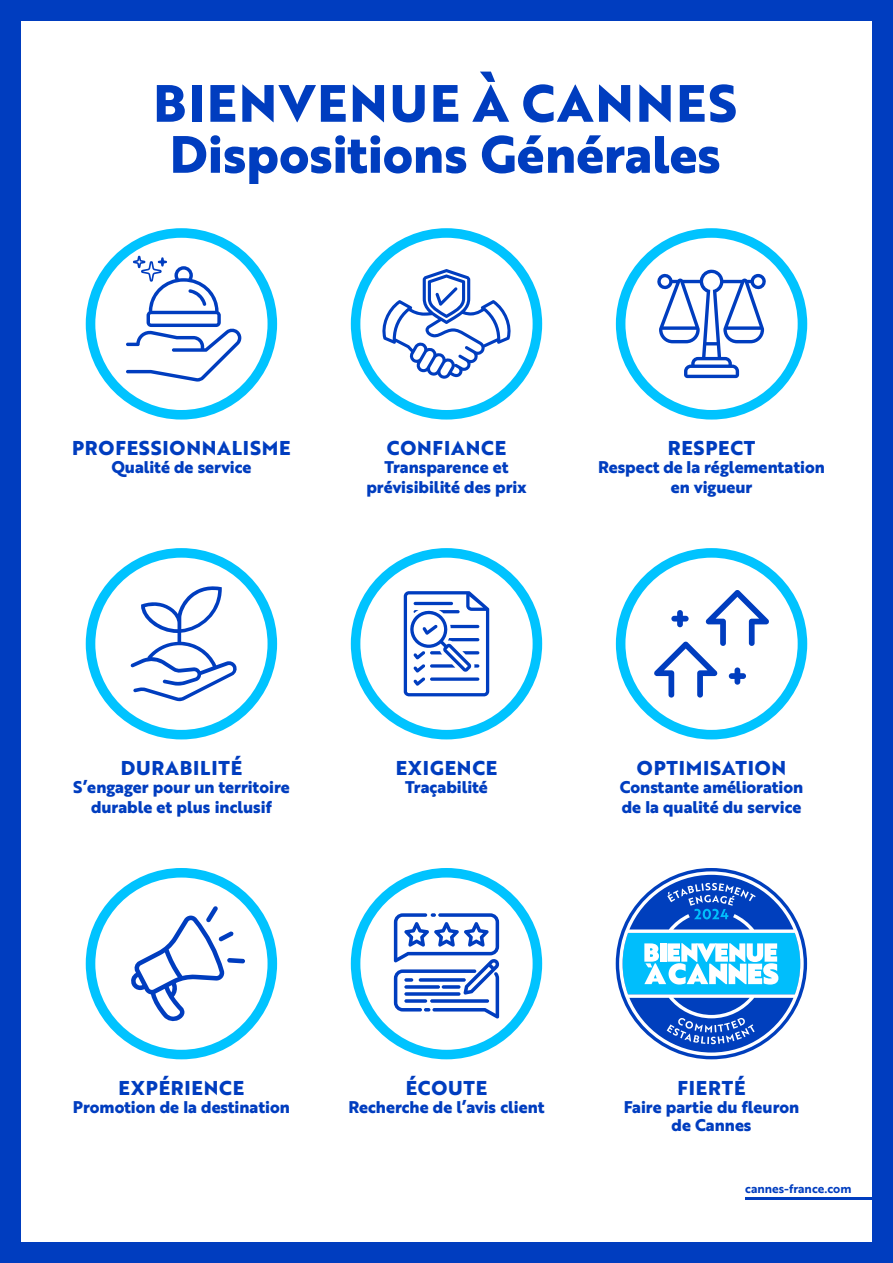
<style>
.page{position:relative;width:893px;height:1263px;background:#003dbf}
.page>*{position:absolute;margin:0;border:0;box-sizing:border-box;transform-origin:0 0}
.t1{font:700 51px/51px "Brother 1816 Extra";color:#003dbf;text-align:center}
.t2{font:700 19.5px "Brother 1816 Extra";letter-spacing:.04em;color:#003dbf}
.t3{font:700 16.5px/19.8px "Brother 1816 Extra";color:#003dbf;text-align:center}
.t4{font:12px "Brother 1816 Bold";color:#003dbf}
</style>
<div class="page">
<div style="left:21px;top:21px;width:851px;height:1221px;background:#fff"></div>
<div style="left:86px;top:228px;width:191px;height:192px;background:#00c3ff;border-radius:50%"></div>
<div style="left:95px;top:238px;width:173px;height:172px;background:#fff;border-radius:50%"></div>
<svg style="left:126px;top:256px;width:115px;height:126px"></svg>
<div style="left:351px;top:228px;width:191px;height:192px;background:#00c3ff;border-radius:50%"></div>
<div style="left:360px;top:238px;width:173px;height:172px;background:#fff;border-radius:50%"></div>
<svg style="left:380px;top:269px;width:133px;height:110px"></svg>
<div style="left:616px;top:228px;width:191px;height:192px;background:#00c3ff;border-radius:50%"></div>
<div style="left:625px;top:238px;width:173px;height:172px;background:#fff;border-radius:50%"></div>
<svg style="left:657px;top:269px;width:109px;height:109px"></svg>
<div style="left:86px;top:548px;width:191px;height:191px;background:#00c3ff;border-radius:50%"></div>
<div style="left:95px;top:558px;width:173px;height:172px;background:#fff;border-radius:50%"></div>
<svg style="left:130px;top:586px;width:107px;height:115px"></svg>
<div style="left:351px;top:548px;width:191px;height:191px;background:#00c3ff;border-radius:50%"></div>
<div style="left:360px;top:558px;width:173px;height:172px;background:#fff;border-radius:50%"></div>
<svg style="left:404px;top:591px;width:85px;height:105px"></svg>
<div style="left:616px;top:548px;width:191px;height:191px;background:#00c3ff;border-radius:50%"></div>
<div style="left:625px;top:558px;width:173px;height:172px;background:#fff;border-radius:50%"></div>
<svg style="left:654px;top:590px;width:115px;height:108px"></svg>
<div style="left:86px;top:868px;width:191px;height:191px;background:#00c3ff;border-radius:50%"></div>
<div style="left:95px;top:877px;width:173px;height:173px;background:#fff;border-radius:50%"></div>
<svg style="left:131px;top:906px;width:114px;height:116px"></svg>
<div style="left:351px;top:868px;width:191px;height:191px;background:#00c3ff;border-radius:50%"></div>
<div style="left:360px;top:877px;width:173px;height:173px;background:#fff;border-radius:50%"></div>
<svg style="left:394px;top:913px;width:106px;height:106px"></svg>
<hr style="left:745px;top:1197px;width:128px;height:2px;background:#003dbf">
<svg style="left:619px;top:871px;width:185px;height:185px"></svg>
<h1 class="t1" style="left:153px;top:76px;width:585px">BIENVENUE À CANNES<br>Dispositions Générales</h1>
<p class="t2" style="left:72px;top:433px;width:220px">PROFESSIONNALISME</p>
<p class="t3" style="left:111px;top:456px;width:142px">Qualité de service</p>
<p class="t2" style="left:387px;top:433px;width:121px">CONFIANCE</p>
<p class="t3" style="left:366px;top:456px;width:162px">Transparence et prévisibilité des prix</p>
<p class="t2" style="left:668px;top:433px;width:89px">RESPECT</p>
<p class="t3" style="left:598px;top:456px;width:228px">Respect de la réglementation en vigueur</p>
<p class="t2" style="left:121px;top:753px;width:123px">DURABILITÉ</p>
<p class="t3" style="left:73px;top:776px;width:218px">S’engager pour un territoire durable et plus inclusif</p>
<p class="t2" style="left:396px;top:753px;width:103px">EXIGENCE</p>
<p class="t3" style="left:405px;top:776px;width:84px">Traçabilité</p>
<p class="t2" style="left:637px;top:753px;width:151px">OPTIMISATION</p>
<p class="t3" style="left:620px;top:776px;width:185px;text-align:left">Constante amélioration de la qualité du service</p>
<p class="t2" style="left:119px;top:1073px;width:127px">EXPÉRIENCE</p>
<p class="t3" style="left:73px;top:1096px;width:219px">Promotion de la destination</p>
<p class="t2" style="left:406px;top:1073px;width:83px">ÉCOUTE</p>
<p class="t3" style="left:348px;top:1096px;width:198px">Recherche de l’avis client</p>
<p class="t2" style="left:678px;top:1073px;width:69px">FIERTÉ</p>
<p class="t3" style="left:624px;top:1097px;width:177px;line-height:18px">Faire partie du fleuron de Cannes</p>
<p class="t4" style="left:745px;top:1179px;width:108px">cannes-france.com</p>
</div>
